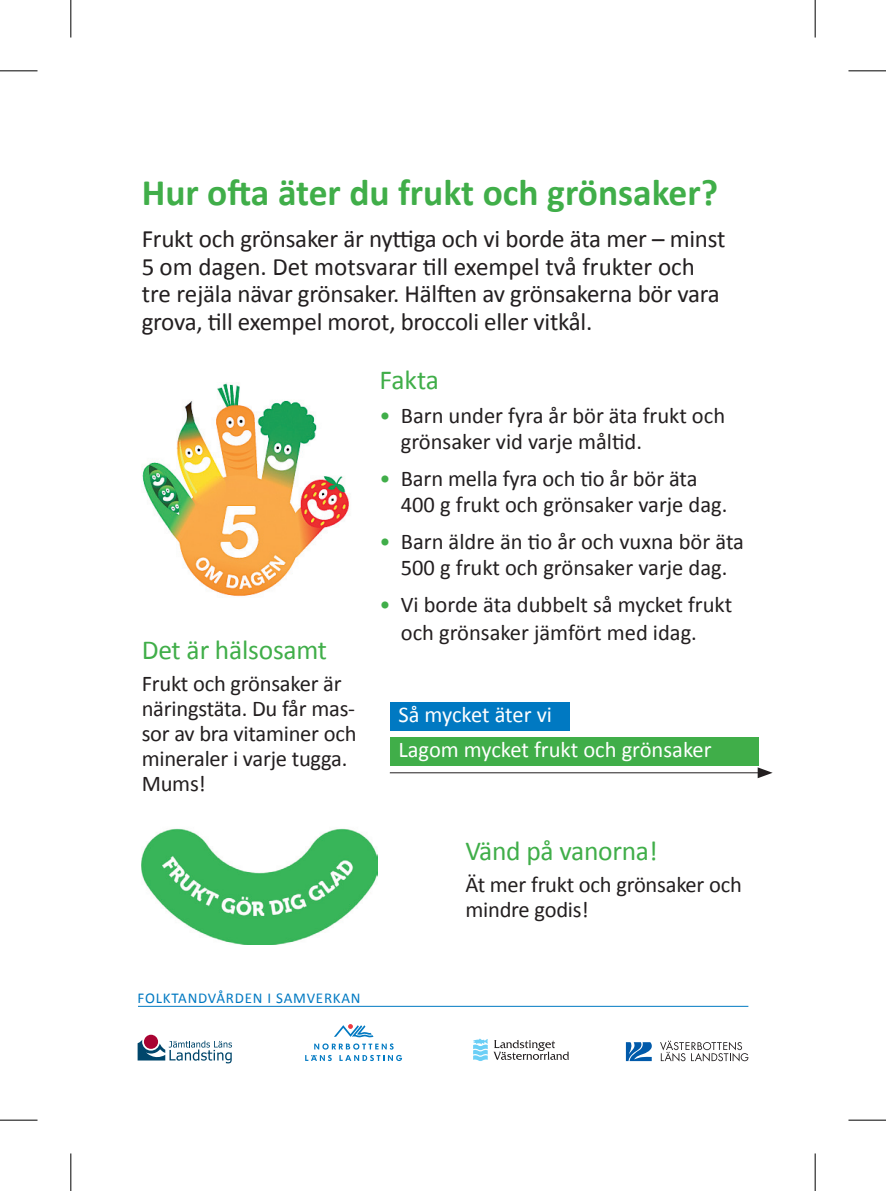
<style>
.page{position:relative;width:886px;height:1191px;background:#fff}
.page>*{position:absolute;margin:0;border:0;box-sizing:border-box;transform-origin:0 0}
.t1{font:700 37.5px "Calibri";color:#40ae49}
.t2{font:27.5px "Calibri";letter-spacing:-.01em;color:#40ae49}
.t3{font:25px/27.5px "Calibri";letter-spacing:-.01em;color:#231f20}
.t4{font:22.5px/25px "Calibri";letter-spacing:-.005em;color:#231f20}
.t5{font:22.5px/35.2px "Calibri";color:#fff}
.t6{font:15px "Calibri";letter-spacing:.05em;color:#0079c2}
.s1{color:#40ae49}
</style>
<div class="page">
<div style="left:390px;top:702px;width:179px;height:28px;background:#0079c2"></div>
<div style="left:390px;top:737px;width:368px;height:28px;background:#40ae49"></div>
<hr style="left:390px;top:772px;width:371px;height:1px;background:#231f20">
<svg style="left:757px;top:767px;width:15px;height:11px"></svg>
<img style="left:142px;top:828px;width:235px;height:116px">
<img style="left:142px;top:383px;width:207px;height:213px">
<svg style="left:305px;top:1043px;width:97px;height:18px"></svg>
<svg style="left:334px;top:1024px;width:39px;height:13px"></svg>
<svg style="left:473px;top:1038px;width:96px;height:23px"></svg>
<svg style="left:660px;top:1040px;width:88px;height:21px"></svg>
<svg style="left:626px;top:1042px;width:26px;height:19px"></svg>
<svg style="left:144px;top:1034px;width:14px;height:14px"></svg>
<svg style="left:138px;top:1039px;width:94px;height:24px"></svg>
<hr style="left:138px;top:1005px;width:610px;height:1px;background:#0079c2">
<hr style="left:0;top:70px;width:38px;height:1px;background:#000">
<hr style="left:848px;top:70px;width:38px;height:1px;background:#000">
<hr style="left:0;top:1119px;width:38px;height:1px;background:#000">
<hr style="left:848px;top:1119px;width:38px;height:1px;background:#000">
<hr style="left:70px;top:0;width:1px;height:37px;background:#000">
<hr style="left:70px;top:1153px;width:1px;height:37px;background:#000">
<hr style="left:814px;top:0;width:1px;height:37px;background:#000">
<hr style="left:814px;top:1153px;width:1px;height:37px;background:#000">
<h1 class="t1" style="left:142px;top:169px;width:578px">Hur ofta äter du frukt och grönsaker?</h1>
<p class="t3" style="left:142px;top:225px;width:585px">Frukt och grönsaker är nyttiga och vi borde äta mer – minst 5 om dagen. Det motsvarar till exempel två frukter och tre rejäla nävar grönsaker. Hälften av grönsakerna bör vara grova, till exempel morot, broccoli eller vitkål.</p>
<p class="t2" style="left:379px;top:363px;width:61px">Fakta</p>
<p class="t4" style="left:401px;top:402px;width:326px;line-height:26.2px;text-indent:-21px"><span class="s1">•</span> Barn under fyra år bör äta frukt och grönsaker vid varje måltid.</p>
<p class="t4" style="left:401px;top:465px;width:328px;line-height:26.2px;text-indent:-21px"><span class="s1">•</span> Barn mella fyra och tio år bör äta<br>400 g frukt och grönsaker varje dag.</p>
<p class="t4" style="left:379px;top:528px;width:366px;line-height:26.2px;text-align:center"><span class="s1">•</span> Barn äldre än tio år och vuxna bör äta<br>500 g frukt och grönsaker varje dag.</p>
<p class="t4" style="left:401px;top:591px;width:333px;line-height:27.5px;text-indent:-21px"><span class="s1">•</span> Vi borde äta dubbelt så mycket frukt och grönsaker jämfört med idag.</p>
<p class="t2" style="left:142px;top:632px;width:187px">Det är hälsosamt</p>
<p class="t4" style="left:142px;top:671px;width:216px">Frukt och grönsaker är näringstäta. Du får mas&shy;sor av bra vitaminer och mineraler i varje tugga.<br>Mums!</p>
<p class="t5" style="left:398px;top:697px;width:315px">Så mycket äter vi<br>Lagom mycket frukt och grönsaker</p>
<p class="t6" style="left:138px;top:988px;width:224px">FOLKTANDVÅRDEN I SAMVERKAN</p>
<p class="t2" style="left:465px;top:833px;width:194px">Vänd på vanorna!</p>
<p class="t4" style="left:465px;top:872px;width:278px">Ät mer frukt och grönsaker och mindre godis!</p>
</div>
